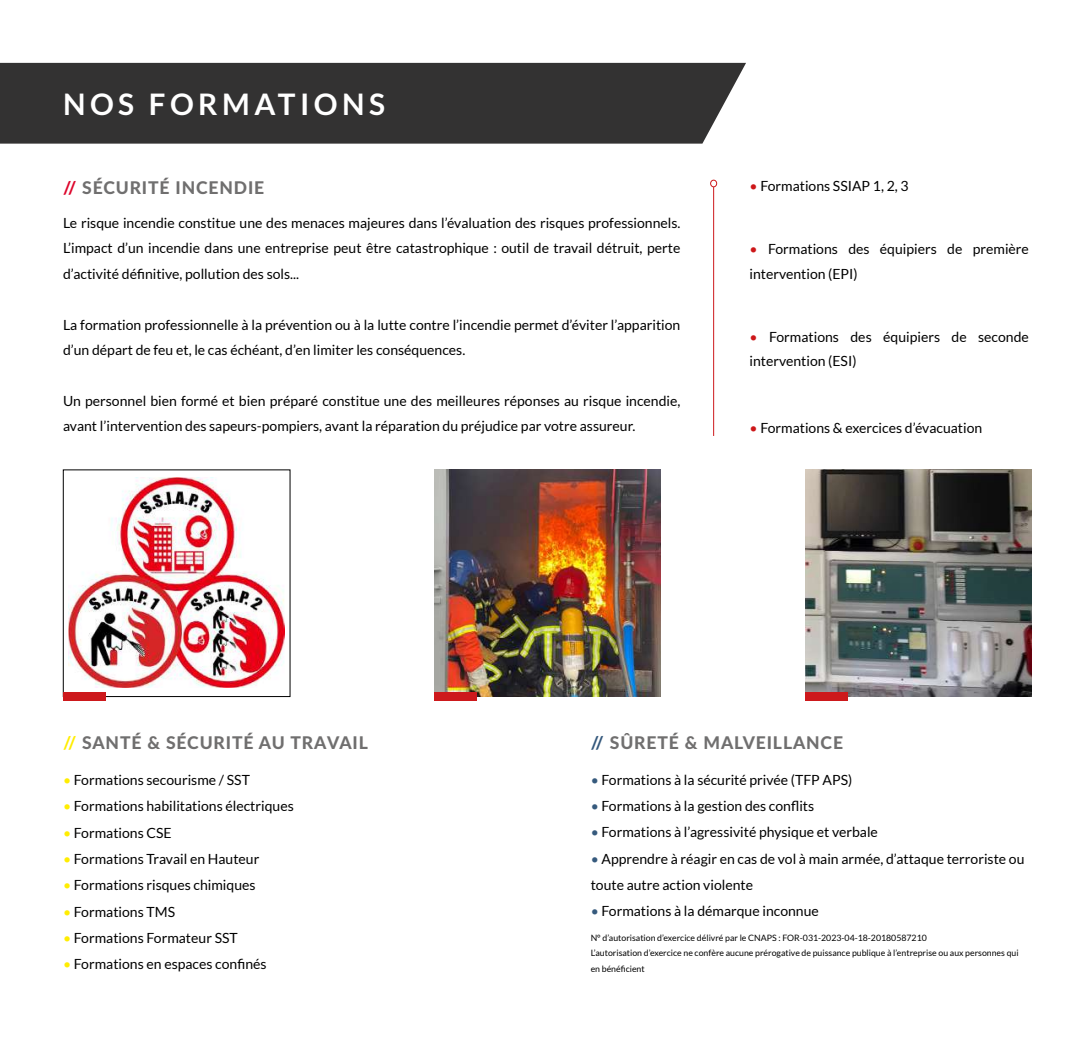
<style>
.page{position:relative;width:1092px;height:1042px;background:#fff}
.page>*{position:absolute;margin:0;border:0;box-sizing:border-box;transform-origin:0 0}
.t1{font:700 29.75px "Lato";letter-spacing:.15em;color:#fff}
.t2{font:800 17.5px "Lato";letter-spacing:.05em;color:#706f6f}
.t3{font:14px/25.4px "Lato";color:#000}
.t4{font:8.75px/15.8px "Lato";color:#000}
.s1{color:#dd052b}
.s2{color:#cd1719}
.s3{color:#ffed00}
.s4{color:#34587c}
.s5{color:#365a7d}
</style>
<div class="page">
<img style="left:69px;top:478px;width:215px;height:210px">
<div style="left:63px;top:470px;width:227px;height:227px;border:1px solid #000"></div>
<div style="left:63px;top:692px;width:43px;height:9px;background:#cd191c"></div>
<div style="left:0;top:63px;width:746px;height:81px;background:#333232"></div>
<img style="left:434px;top:470px;width:227px;height:226px">
<div style="left:434px;top:692px;width:42px;height:9px;background:#cd191c"></div>
<img style="left:805px;top:470px;width:226px;height:226px">
<div style="left:804px;top:692px;width:43px;height:9px;background:#cd191c"></div>
<div style="left:710px;top:180px;width:7px;height:7px;border:1px solid #cd191c;border-radius:50%"></div>
<hr style="left:713px;top:187px;width:1px;height:249px;background:#cd191c">
<h1 class="t1" style="left:63px;top:87px;width:323px">NOS FORMATIONS</h1>
<p class="t2" style="left:63px;top:174px;width:203px"><span class="s1">//</span> SÉCURITÉ INCENDIE</p>
<p class="t3" style="left:749px;top:173px;width:161px"><span class="s2">•</span> Formations SSIAP 1, 2, 3</p>
<p class="t3" style="left:63px;top:210px;width:619px;text-align:justify">Le risque incendie constitue une des menaces majeures dans l’évaluation des risques professionnels.<br>L’impact d’un incendie dans une entreprise peut être catastrophique : outil de travail détruit, perte d’activité définitive, pollution des sols...</p>
<p class="t3" style="left:63px;top:312px;width:618px">La formation professionnelle à la prévention ou à la lutte contre l’incendie permet d’éviter l’apparition d’un départ de feu et, le cas échéant, d’en limiter les conséquences.</p>
<p class="t3" style="left:63px;top:388px;width:619px">Un personnel bien formé et bien préparé constitue une des meilleures réponses au risque incendie, avant l’intervention des sapeurs-pompiers, avant la réparation du préjudice par votre assureur.</p>
<p class="t3" style="left:749px;top:237px;width:281px;line-height:24.5px"><span class="s2">•</span> Formations des équipiers de première intervention (EPI)</p>
<p class="t3" style="left:749px;top:324px;width:281px;line-height:24.5px"><span class="s2">•</span> Formations des équipiers de seconde intervention (ESI)</p>
<p class="t3" style="left:749px;top:415px;width:234px"><span class="s2">•</span> Formations &amp; exercices d’évacuation</p>
<p class="t2" style="left:63px;top:729px;width:306px"><span class="s3">//</span> SANTÉ &amp; SÉCURITÉ AU TRAVAIL</p>
<p class="t2" style="left:590px;top:729px;width:254px"><span class="s4">//</span> SÛRETÉ &amp; MALVEILLANCE</p>
<p class="t3" style="left:63px;top:767px;width:188px"><span class="s3">•</span> Formations secourisme / SST</p>
<p class="t3" style="left:63px;top:793px;width:232px"><span class="s3">•</span> Formations habilitations électriques</p>
<p class="t3" style="left:63px;top:820px;width:110px"><span class="s3">•</span> Formations CSE</p>
<p class="t3" style="left:63px;top:846px;width:198px"><span class="s3">•</span> Formations Travail en Hauteur</p>
<p class="t3" style="left:63px;top:872px;width:194px"><span class="s3">•</span> Formations risques chimiques</p>
<p class="t3" style="left:63px;top:898px;width:113px"><span class="s3">•</span> Formations TMS</p>
<p class="t3" style="left:63px;top:925px;width:176px"><span class="s3">•</span> Formations Formateur SST</p>
<p class="t3" style="left:63px;top:951px;width:205px"><span class="s3">•</span> Formations en espaces confinés</p>
<p class="t3" style="left:590px;top:767px;width:263px"><span class="s5">•</span> Formations à la sécurité privée (TFP APS)</p>
<p class="t3" style="left:590px;top:793px;width:225px"><span class="s5">•</span> Formations à la gestion des conflits</p>
<p class="t3" style="left:590px;top:819px;width:289px"><span class="s5">•</span> Formations à l’agressivité physique et verbale</p>
<p class="t3" style="left:590px;top:845px;width:435px;line-height:26.2px"><span class="s5">•</span> Apprendre à réagir en cas de vol à main armée, d’attaque terroriste ou toute autre action violente</p>
<p class="t3" style="left:590px;top:898px;width:230px"><span class="s5">•</span> Formations à la démarque inconnue</p>
<p class="t4" style="left:590px;top:929px;width:429px">N° d’autorisation d’exercice délivré par le CNAPS : FOR-031-2023-04-18-20180587210<br>L’autorisation d’exercice ne confère aucune prérogative de puissance publique à l’entreprise ou aux personnes qui en bénéficient</p>
</div>
